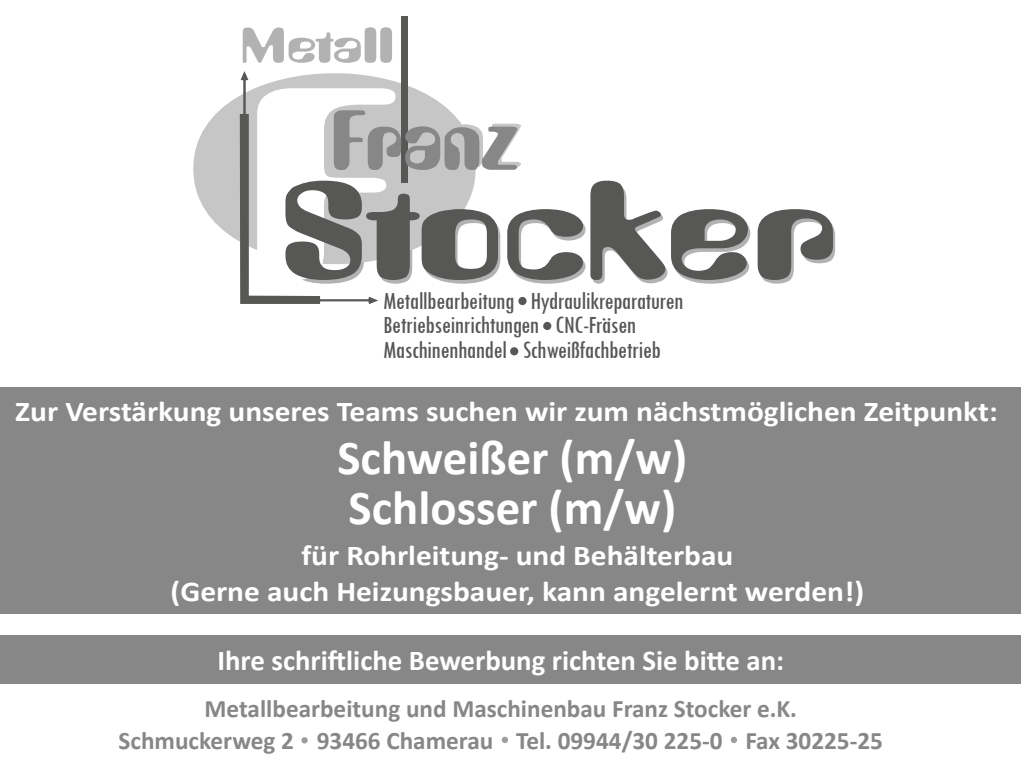
<style>
.page{position:relative;width:1021px;height:760px;background:#fff}
.page>*{position:absolute;margin:0;border:0;box-sizing:border-box;transform-origin:0 0}
.t1{font:700 48.8px/50.4px "Calibri";color:#fff}
.t2{font:700 28.8px/36px "Calibri";color:#fff;text-align:center;scale:1.09 1}
.t3{font:700 28.8px "Calibri";color:#fff}
.t4{font:condensed 25.6px/24.8px "Tw Cen";letter-spacing:-.02em;color:#575756}
.t5{font:700 25.2px/32.4px "Calibri";color:#878787;text-align:center}
</style>
<div class="page">
<div style="left:0;top:635px;width:1020px;height:48px;background:#878787"></div>
<div style="left:0;top:387px;width:1020px;height:226px;background:#878787"></div>
<svg style="left:193px;top:41px;width:220px;height:201px"></svg>
<svg style="left:240px;top:71px;width:138px;height:233px"></svg>
<div style="left:401px;top:17px;width:6px;height:166px;background:#575756"></div>
<svg style="left:243px;top:27px;width:149px;height:36px"></svg>
<svg style="left:757px;top:209px;width:78px;height:75px"></svg>
<svg style="left:257px;top:88px;width:493px;height:196px"></svg>
<div style="left:518px;top:297px;width:8px;height:8px;background:#575756;border-radius:50%"></div>
<div style="left:543px;top:322px;width:8px;height:8px;background:#575756;border-radius:50%"></div>
<div style="left:510px;top:347px;width:8px;height:8px;background:#575756;border-radius:50%"></div>
<div style="left:301px;top:737px;width:7px;height:6px;background:#9d9d9c;border-radius:50%"></div>
<div style="left:501px;top:736px;width:7px;height:7px;background:#9d9d9c;border-radius:50%"></div>
<svg style="left:730px;top:736px;width:7px;height:7px"></svg>
<p class="t4" style="left:383px;top:287px;width:302px">Metallbearbeitung Hydraulikreparaturen<br>Betriebseinrichtungen CNC-Fräsen<br>Maschinenhandel Schweißfachbetrieb</p>
<p class="t2" style="left:15px;top:393px;width:902px">Zur Verstärkung unseres Teams suchen wir zum nächstmöglichen Zeitpunkt:</p>
<h1 class="t1" style="left:337px;top:432px;width:351px">Schweißer (m/w)<br>Schlosser (m/w)</h1>
<p class="t2" style="left:171px;top:537px;width:637px">für Rohrleitung- und Behälterbau<br>(Gerne auch Heizungsbauer, kann angelernt werden!)</p>
<p class="t3" style="left:217px;top:642px;width:568px">Ihre schriftliche Bewerbung richten Sie bitte an:</p>
<p class="t5" style="left:118px;top:692px;width:766px">Metallbearbeitung und Maschinenbau Franz Stocker e.K.<br>Schmuckerweg 2 93466 Chamerau Tel. 09944/30 225-0 Fax 30225-25</p>
</div>
